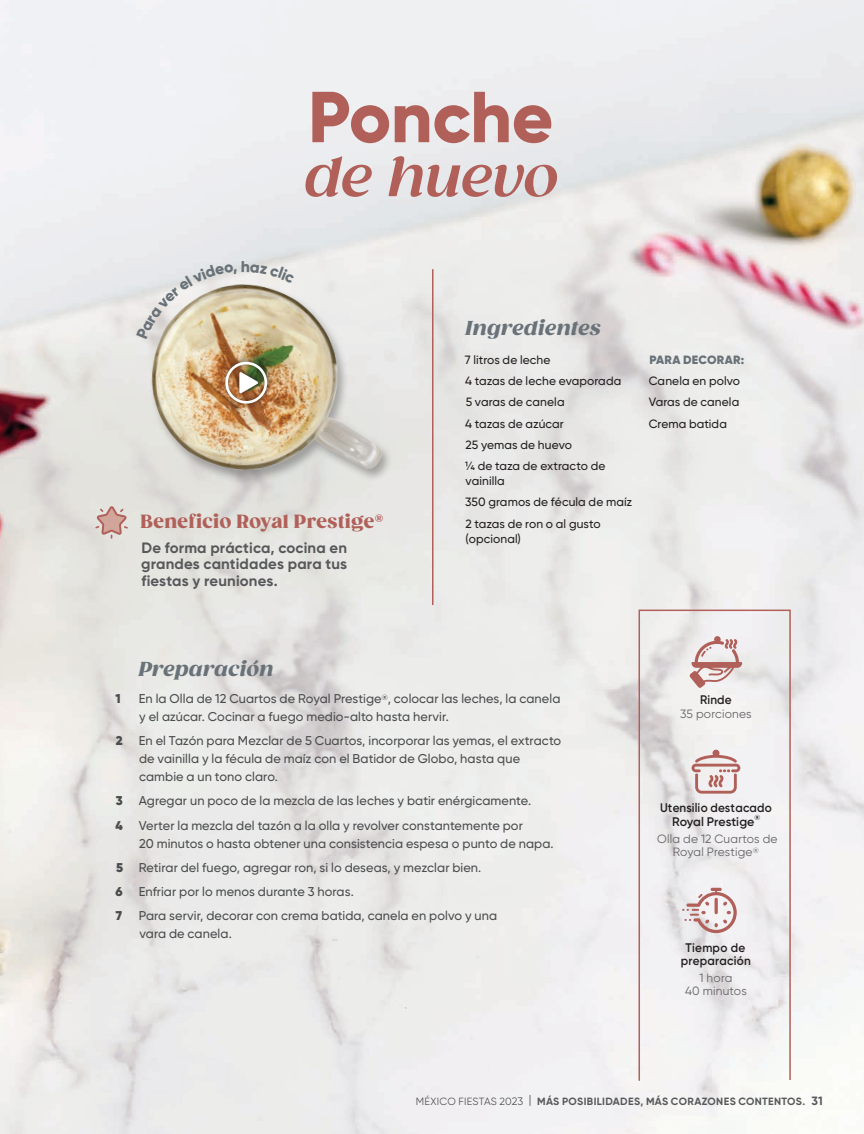
<style>
.page{position:relative;width:864px;height:1134px;background:#fff}
.page>*{position:absolute;margin:0;border:0;box-sizing:border-box;transform-origin:0 0}
.t1{font:800 72px "Gilroy";letter-spacing:-.005em;color:#b06059}
.t2{font:italic 700 54px "Gazpacho";color:#b06059}
.t3{font:italic 900 19.5px "Gazpacho";letter-spacing:.025em;color:#697278}
.t4{font:900 18.45px "Gazpacho";letter-spacing:.02em;color:#b06059}
.t5{font:700 15px/16.5px "Gilroy";letter-spacing:.01em;color:#57585a;text-align:justify}
.t6{font:500 12.75px/18px "Gilroy";letter-spacing:.005em;color:#4b4c4d}
.t7{font:900 12.75px "Gilroy";color:#4b4c4d}
.t8{font:600 12.45px/13.5px "Gilroy";letter-spacing:.01em;color:#231f20;text-align:center;scale:.95 1}
.t9{font:500 12px/21.3px "Gilroy";letter-spacing:.01em;color:#231f20}
.t10{font:12px/13.5px "Gilroy";letter-spacing:.015em;color:#636366;text-align:center}
.t11{font:900 12px "Gilroy";letter-spacing:.02em;color:#697278}
.t12{font:700 10.5px "Gilroy";letter-spacing:.03em;color:#57585a}
.t13{font:600 7.2px "Gilroy";color:#231f20}
.s1{font-weight:900}
.s2{font-weight:400}
.s3{font-weight:400;font-size:10.8px}
.s4{font-family:"Soleil";font-weight:400}
.s5{font-size:12px}
</style>
<div class="page">
<img style="left:0;top:0;width:864px;height:1134px">
<hr style="left:432px;top:269px;width:2px;height:336px;background:#b06059">
<svg style="left:638px;top:609px;width:154px;height:473px"></svg>
<svg style="left:95px;top:506px;width:33px;height:33px"></svg>
<img style="left:146px;top:276px;width:249px;height:213px">
<div style="left:220px;top:357px;width:52px;height:52px;background:#231f20;opacity:.75"></div>
<img style="left:212px;top:348px;width:55px;height:56px">
<svg style="left:136px;top:261px;width:159px;height:78px;background:#ded7c8"></svg>
<h1 class="t1" style="left:308px;top:72px;width:247px">Ponche</h1>
<h2 class="t2" style="left:305px;top:145px;width:255px">de huevo</h2>
<h3 class="t4" style="left:141px;top:510px;width:244px">Beneficio Royal Prestige®</h3>
<p class="t5" style="left:141px;top:539px;width:208px">De forma práctica, cocina en grandes cantidades para tus fiestas y reuniones.</p>
<h3 class="t3" style="left:466px;top:317px;width:137px">Ingredientes</h3>
<p class="t9" style="left:465px;top:349px;width:158px">7 litros de leche<br>4 tazas de leche evaporada<br>5 varas de canela<br>4 tazas de azúcar<br>25 yemas de huevo<br>¼ de taza de extracto de</p>
<p class="t9" style="left:465px;top:470px;width:169px">vainilla<br>350 gramos de fécula de maíz<br>2 tazas de ron o al gusto</p>
<p class="t9" style="left:466px;top:528px;width:57px">(opcional)</p>
<p class="t11" style="left:649px;top:352px;width:96px">PARA DECORAR:</p>
<p class="t9" style="left:649px;top:370px;width:93px;text-align:justify">Canela en polvo Varas de canela Crema batida</p>
<h3 class="t3" style="left:139px;top:657px;width:136px">Preparación</h3>
<p class="t7" style="left:116px;top:690px;width:7px">1</p>
<p class="t6" style="left:139px;top:689px;width:423px">En la Olla de 12 Cuartos de Royal Prestige<sup>®</sup>, colocar las leches, la canela y el azúcar. Cocinar a fuego medio-alto hasta hervir.</p>
<p class="t7" style="left:116px;top:732px;width:8px">2</p>
<p class="t6" style="left:139px;top:731px;width:424px">En el Tazón para Mezclar de 5 Cuartos, incorporar las yemas, el extracto de vainilla y la fécula de maíz con el Batidor de Globo, hasta que cambie a un tono claro.</p>
<p class="t7" style="left:116px;top:793px;width:8px">3</p>
<p class="t6" style="left:116px;top:789px;width:417px;line-height:24.3px;text-indent:23px">Agregar un poco de la mezcla de las leches y batir enérgicamente.<br><span class="s1">4</span> Verter la mezcla del tazón a la olla y revolver constantemente por</p>
<p class="t6" style="left:116px;top:831px;width:440px;line-height:24.3px;text-indent:23px">20 minutos o hasta obtener una consistencia espesa o punto de napa.<br><span class="s1">5</span> Retirar del fuego, agregar ron, si lo deseas, y mezclar bien.<br><span class="s1">6</span></p>
<p class="t6" style="left:139px;top:883px;width:217px">Enfriar por lo menos durante 3 horas.</p>
<p class="t7" style="left:116px;top:908px;width:8px">7</p>
<p class="t6" style="left:139px;top:907px;width:360px">Para servir, decorar con crema batida, canela en polvo y una vara de canela.</p>
<p class="t8" style="left:700px;top:693px;width:35px">Rinde</p>
<p class="t10" style="left:680px;top:707px;width:73px">35 porciones</p>
<p class="t8" style="left:660px;top:801px;width:119px">Utensilio destacado<br>Royal Prestige</p>
<p class="t13" style="left:755px;top:813px;width:7px">®</p>
<p class="t10" style="left:657px;top:831px;width:122px">Olla de 12 Cuartos de<br>Royal Prestige<sup>®</sup></p>
<p class="t8" style="left:681px;top:941px;width:75px">Tiempo de preparación</p>
<p class="t10" style="left:685px;top:971px;width:63px">1 hora<br>40 minutos</p>
<p class="t12" style="left:416px;top:1095px;width:408px"><span class="s2">MÉXICO FIESTAS 20</span><span class="s3">23</span> <span class="s4">|</span> MÁS POSIBILIDADES, MÁS CORAZONES CONTENTOS. <span class="s5">31</span></p>
</div>
